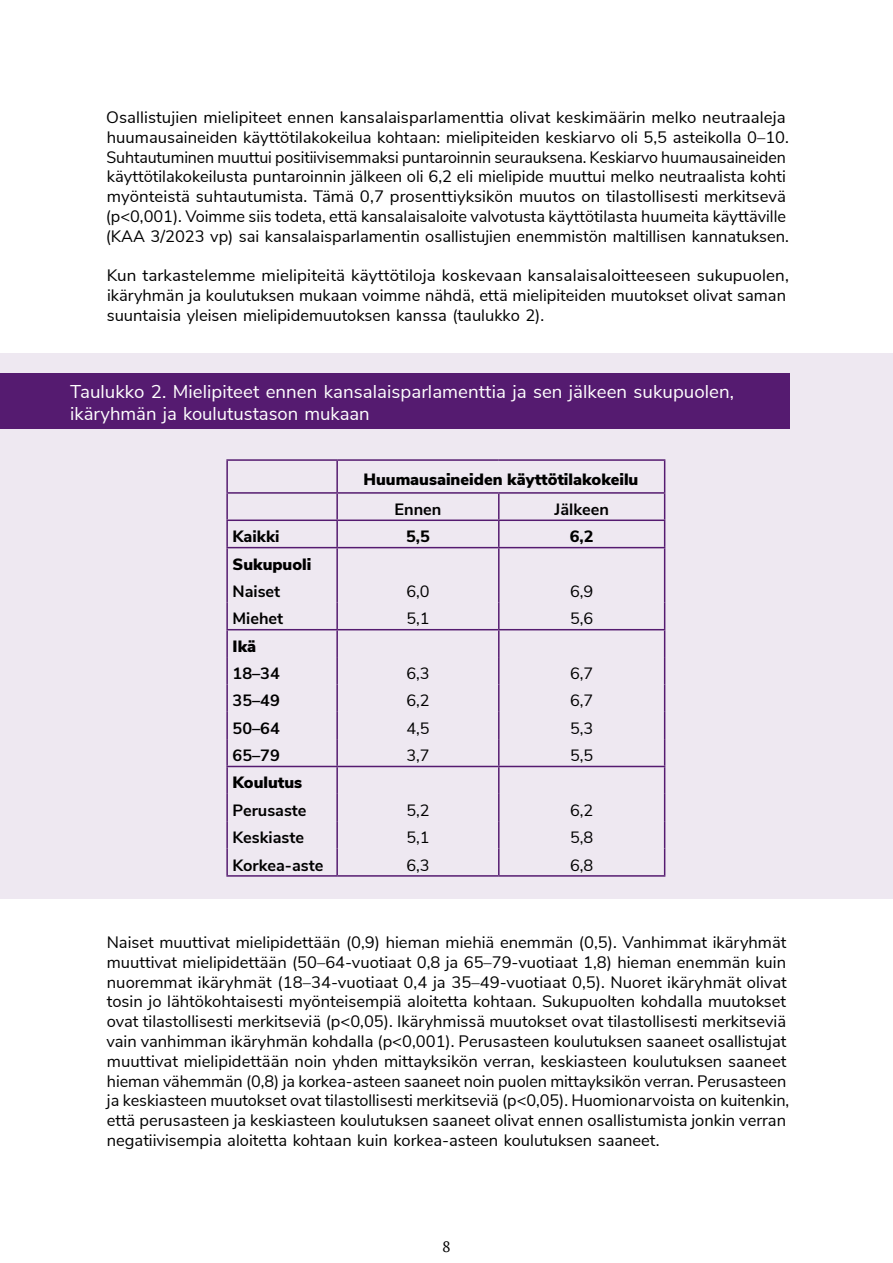
<style>
.page{position:relative;width:893px;height:1263px;background:#fff}
.page>*{position:absolute;margin:0;border:0;box-sizing:border-box;transform-origin:0 0}
.t1{font:18.45px/22.2px "Nunito Sans";letter-spacing:.005em;color:#fff}
.t2{font:16.5px/19.8px "Nunito Sans";color:#000}
.t3{font:700 16.35px "Nunito Sans";color:#000}
.t4{font:16.35px "Nunito Sans";color:#000}
.t5{font:900 16.35px "Nunito Sans";color:#000}
.t6{font:800 16.35px "Nunito Sans";color:#000}
.t7{font:15px "PT Serif";color:#000}
</style>
<div class="page">
<div style="left:0;top:353px;width:893px;height:546px;background:#eee8f1"></div>
<hr style="left:226px;top:461px;width:2px;height:31px;background:#551b70">
<hr style="left:664px;top:461px;width:1px;height:31px;background:#551b70">
<hr style="left:226px;top:494px;width:2px;height:25px;background:#551b70">
<hr style="left:226px;top:521px;width:2px;height:26px;background:#551b70">
<hr style="left:226px;top:548px;width:2px;height:27px;background:#551b70">
<hr style="left:226px;top:575px;width:2px;height:27px;background:#551b70">
<hr style="left:226px;top:602px;width:2px;height:27px;background:#551b70">
<hr style="left:226px;top:630px;width:2px;height:27px;background:#551b70">
<hr style="left:226px;top:657px;width:2px;height:27px;background:#551b70">
<hr style="left:226px;top:684px;width:2px;height:28px;background:#551b70">
<hr style="left:226px;top:712px;width:2px;height:27px;background:#551b70">
<hr style="left:226px;top:739px;width:2px;height:27px;background:#551b70">
<hr style="left:226px;top:767px;width:2px;height:27px;background:#551b70">
<hr style="left:226px;top:794px;width:2px;height:27px;background:#551b70">
<hr style="left:226px;top:821px;width:2px;height:27px;background:#551b70">
<hr style="left:226px;top:848px;width:2px;height:27px;background:#551b70">
<svg style="left:664px;top:494px;width:1px;height:381px"></svg>
<hr style="left:226px;top:459px;width:111px;height:2px;background:#551b70">
<hr style="left:337px;top:459px;width:162px;height:2px;background:#551b70">
<hr style="left:336px;top:461px;width:2px;height:31px;background:#551b70">
<hr style="left:499px;top:459px;width:166px;height:2px;background:#551b70">
<hr style="left:226px;top:492px;width:111px;height:2px;background:#551b70">
<hr style="left:337px;top:492px;width:162px;height:2px;background:#551b70">
<hr style="left:336px;top:494px;width:2px;height:25px;background:#551b70">
<hr style="left:499px;top:492px;width:166px;height:2px;background:#551b70">
<hr style="left:498px;top:494px;width:2px;height:25px;background:#551b70">
<hr style="left:226px;top:519px;width:111px;height:2px;background:#551b70">
<hr style="left:337px;top:519px;width:162px;height:2px;background:#551b70">
<hr style="left:336px;top:521px;width:2px;height:26px;background:#551b70">
<hr style="left:499px;top:519px;width:166px;height:2px;background:#551b70">
<hr style="left:498px;top:521px;width:2px;height:26px;background:#551b70">
<hr style="left:226px;top:547px;width:111px;height:1px;background:#551b70">
<hr style="left:337px;top:547px;width:162px;height:1px;background:#551b70">
<hr style="left:336px;top:548px;width:2px;height:27px;background:#551b70">
<hr style="left:499px;top:547px;width:166px;height:1px;background:#551b70">
<hr style="left:498px;top:548px;width:2px;height:27px;background:#551b70">
<hr style="left:336px;top:575px;width:2px;height:27px;background:#551b70">
<hr style="left:498px;top:575px;width:2px;height:27px;background:#551b70">
<hr style="left:336px;top:602px;width:2px;height:27px;background:#551b70">
<hr style="left:498px;top:602px;width:2px;height:27px;background:#551b70">
<hr style="left:226px;top:629px;width:111px;height:1px;background:#551b70">
<hr style="left:337px;top:629px;width:162px;height:1px;background:#551b70">
<hr style="left:336px;top:630px;width:2px;height:27px;background:#551b70">
<hr style="left:499px;top:629px;width:166px;height:1px;background:#551b70">
<hr style="left:498px;top:630px;width:2px;height:27px;background:#551b70">
<hr style="left:336px;top:657px;width:2px;height:27px;background:#551b70">
<hr style="left:498px;top:657px;width:2px;height:27px;background:#551b70">
<hr style="left:336px;top:684px;width:2px;height:28px;background:#551b70">
<hr style="left:498px;top:684px;width:2px;height:28px;background:#551b70">
<hr style="left:336px;top:712px;width:2px;height:27px;background:#551b70">
<hr style="left:498px;top:712px;width:2px;height:27px;background:#551b70">
<hr style="left:336px;top:739px;width:2px;height:27px;background:#551b70">
<hr style="left:498px;top:739px;width:2px;height:27px;background:#551b70">
<hr style="left:226px;top:766px;width:111px;height:1px;background:#551b70">
<hr style="left:337px;top:766px;width:162px;height:1px;background:#551b70">
<hr style="left:336px;top:767px;width:2px;height:27px;background:#551b70">
<hr style="left:499px;top:766px;width:166px;height:1px;background:#551b70">
<hr style="left:498px;top:767px;width:2px;height:27px;background:#551b70">
<hr style="left:336px;top:794px;width:2px;height:27px;background:#551b70">
<hr style="left:498px;top:794px;width:2px;height:27px;background:#551b70">
<hr style="left:336px;top:821px;width:2px;height:27px;background:#551b70">
<hr style="left:498px;top:821px;width:2px;height:27px;background:#551b70">
<hr style="left:336px;top:848px;width:2px;height:27px;background:#551b70">
<hr style="left:498px;top:848px;width:2px;height:27px;background:#551b70">
<hr style="left:226px;top:875px;width:111px;height:2px;background:#551b70">
<hr style="left:337px;top:875px;width:162px;height:2px;background:#551b70">
<hr style="left:499px;top:875px;width:166px;height:2px;background:#551b70">
<div style="left:0;top:373px;width:789px;height:56px;background:#551b70"></div>
<p class="t2" style="left:106px;top:106px;width:685px">Osallistujien mielipiteet ennen kansalaisparlamenttia olivat keskimäärin melko neutraaleja huumausaineiden käyttötilakokeilua kohtaan: mielipiteiden keskiarvo oli 5,5 asteikolla 0–10.<br>Suhtautuminen muuttui positiivisemmaksi puntaroinnin seurauksena. Keskiarvo huumausaineiden käyttötilakokeilusta puntaroinnin jälkeen oli 6,2 eli mielipide muuttui melko neutraalista kohti myönteistä suhtautumista. Tämä 0,7 prosenttiyksikön muutos on tilastollisesti merkitsevä (p&lt;0,001). Voimme siis todeta, että kansalaisaloite valvotusta käyttötilasta huumeita käyttäville (KAA 3/2023 vp) sai kansalaisparlamentin osallistujien enemmistön maltillisen kannatuksen.</p>
<p class="t2" style="left:107px;top:265px;width:684px">Kun tarkastelemme mielipiteitä käyttötiloja koskevaan kansalaisaloitteeseen sukupuolen, ikäryhmän ja koulutuksen mukaan voimme nähdä, että mielipiteiden muutokset olivat saman suuntaisia yleisen mielipidemuutoksen kanssa (taulukko 2).</p>
<p class="t1" style="left:70px;top:379px;width:665px">Taulukko 2. Mielipiteet ennen kansalaisparlamenttia ja sen jälkeen sukupuolen, ikäryhmän ja koulutustason mukaan</p>
<p class="t5" style="left:363px;top:467px;width:276px">Huumausaineiden käyttötilakokeilu</p>
<p class="t3" style="left:395px;top:497px;width:48px">Ennen</p>
<p class="t3" style="left:555px;top:497px;width:56px">Jälkeen</p>
<p class="t6" style="left:233px;top:524px;width:48px">Kaikki</p>
<p class="t6" style="left:406px;top:524px;width:25px">5,5</p>
<p class="t6" style="left:570px;top:524px;width:25px">6,2</p>
<p class="t5" style="left:233px;top:552px;width:80px">Sukupuoli</p>
<p class="t3" style="left:233px;top:579px;width:49px">Naiset</p>
<p class="t4" style="left:406px;top:579px;width:25px">6,0</p>
<p class="t4" style="left:570px;top:579px;width:25px">6,9</p>
<p class="t3" style="left:233px;top:607px;width:52px">Miehet</p>
<p class="t4" style="left:406px;top:607px;width:25px">5,1</p>
<p class="t4" style="left:570px;top:607px;width:25px">5,6</p>
<p class="t5" style="left:233px;top:634px;width:25px">Ikä</p>
<p class="t3" style="left:233px;top:661px;width:49px">18–34</p>
<p class="t4" style="left:406px;top:661px;width:25px">6,3</p>
<p class="t4" style="left:570px;top:661px;width:25px">6,7</p>
<p class="t3" style="left:233px;top:689px;width:49px">35–49</p>
<p class="t4" style="left:406px;top:689px;width:25px">6,2</p>
<p class="t4" style="left:570px;top:689px;width:25px">6,7</p>
<p class="t3" style="left:233px;top:716px;width:49px">50–64</p>
<p class="t4" style="left:406px;top:716px;width:25px">4,5</p>
<p class="t4" style="left:570px;top:716px;width:25px">5,3</p>
<p class="t3" style="left:233px;top:743px;width:49px">65–79</p>
<p class="t4" style="left:406px;top:743px;width:25px">3,7</p>
<p class="t4" style="left:570px;top:743px;width:25px">5,5</p>
<p class="t5" style="left:233px;top:771px;width:71px">Koulutus</p>
<p class="t3" style="left:233px;top:798px;width:76px">Perusaste</p>
<p class="t4" style="left:406px;top:798px;width:25px">5,2</p>
<p class="t4" style="left:570px;top:798px;width:25px">6,2</p>
<p class="t3" style="left:233px;top:825px;width:73px">Keskiaste</p>
<p class="t4" style="left:406px;top:825px;width:25px">5,1</p>
<p class="t4" style="left:570px;top:825px;width:25px">5,8</p>
<p class="t3" style="left:233px;top:853px;width:92px">Korkea-aste</p>
<p class="t4" style="left:406px;top:853px;width:25px">6,3</p>
<p class="t4" style="left:570px;top:853px;width:25px">6,8</p>
<p class="t2" style="left:106px;top:931px;width:684px">Naiset muuttivat mielipidettään (0,9) hieman miehiä enemmän (0,5). Vanhimmat ikäryhmät muuttivat mielipidettään (50–64-vuotiaat 0,8 ja 65–79-vuotiaat 1,8) hieman enemmän kuin nuoremmat ikäryhmät (18–34-vuotiaat 0,4 ja 35–49-vuotiaat 0,5). Nuoret ikäryhmät olivat tosin jo lähtökohtaisesti myönteisempiä aloitetta kohtaan. Sukupuolten kohdalla muutokset ovat tilastollisesti merkitseviä (p&lt;0,05). Ikäryhmissä muutokset ovat tilastollisesti merkitseviä vain vanhimman ikäryhmän kohdalla (p&lt;0,001). Perusasteen koulutuksen saaneet osallistujat muuttivat mielipidettään noin yhden mittayksikön verran, keskiasteen koulutuksen saaneet hieman vähemmän (0,8) ja korkea-asteen saaneet noin puolen mittayksikön verran. Perusasteen ja keskiasteen muutokset ovat tilastollisesti merkitseviä (p&lt;0,05). Huomionarvoista on kuitenkin, että perusasteen ja keskiasteen koulutuksen saaneet olivat ennen osallistumista jonkin verran negatiivisempia aloitetta kohtaan kuin korkea-asteen koulutuksen saaneet.</p>
<p class="t7" style="left:442px;top:1237px;width:9px">8</p>
</div>
